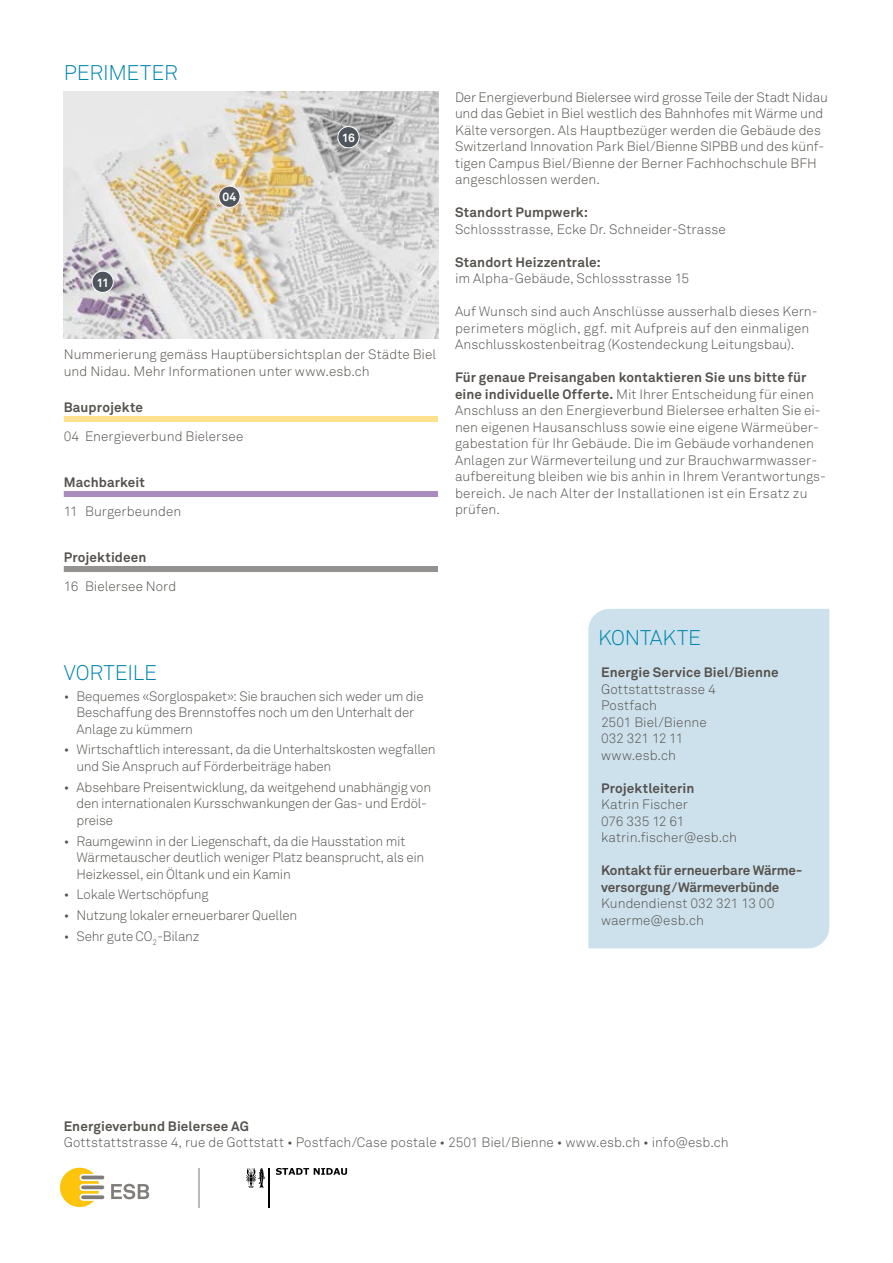
<style>
.page{position:relative;width:893px;height:1263px;background:#fff}
.page>*{position:absolute;margin:0;border:0;box-sizing:border-box;transform-origin:0 0}
.t1{font:300 21px "Akkurat Pro";letter-spacing:-.005em;color:#0086ab}
.t2{font:300 13.5px/16.5px "Akkurat Pro";color:#55524e}
.t3{font:700 13.5px/16.5px "Akkurat Pro";letter-spacing:.005em;color:#55524e}
.t4{font:300 13.5px/16.5px "Akkurat Pro";letter-spacing:-.02em;color:#55524e}
.t5{font:700 12px "Akkurat Pro";color:#fff}
.s1{font-weight:700}
</style>
<div class="page">
<div style="left:588px;top:609px;width:241px;height:339px;background:#cde1ec"></div>
<img style="left:64px;top:91px;width:374px;height:248px">
<div style="left:338px;top:127px;width:21px;height:21px;background:#4f555d;border-radius:50%"></div>
<div style="left:338px;top:126px;width:21px;height:22px;border:1px solid #fff;border-radius:50%"></div>
<div style="left:92px;top:271px;width:21px;height:21px;background:#4f555d;border-radius:50%"></div>
<div style="left:92px;top:271px;width:22px;height:22px;border:1px solid #fff;border-radius:50%"></div>
<div style="left:219px;top:186px;width:21px;height:21px;background:#4f555d;border-radius:50%"></div>
<div style="left:219px;top:186px;width:21px;height:22px;border:1px solid #fff;border-radius:50%"></div>
<div style="left:64px;top:416px;width:374px;height:6px;background:#ffe18d"></div>
<div style="left:64px;top:491px;width:374px;height:6px;background:#a98cbd"></div>
<div style="left:64px;top:566px;width:374px;height:6px;background:#949290"></div>
<svg style="left:111px;top:1184px;width:38px;height:15px"></svg>
<svg style="left:60px;top:1168px;width:39px;height:39px"></svg>
<svg style="left:81px;top:1175px;width:23px;height:4px"></svg>
<svg style="left:81px;top:1185px;width:23px;height:4px"></svg>
<svg style="left:81px;top:1195px;width:23px;height:4px"></svg>
<svg style="left:276px;top:1168px;width:71px;height:7px"></svg>
<hr style="left:268px;top:1168px;width:2px;height:40px;background:#000">
<svg style="left:246px;top:1168px;width:19px;height:20px"></svg>
<hr style="left:199px;top:1168px;width:1px;height:40px;background:#55524e">
<h1 class="t1" style="left:64px;top:60px;width:116px">PERIMETER</h1>
<p class="t5" style="left:96px;top:275px;width:14px">11</p>
<p class="t5" style="left:222px;top:190px;width:15px">04</p>
<p class="t5" style="left:342px;top:130px;width:15px">16</p>
<p class="t2" style="left:64px;top:346px;width:374px">Nummerierung gemäss Hauptübersichtsplan der Städte Biel und Nidau. Mehr Informationen unter www.esb.ch</p>
<p class="t3" style="left:64px;top:399px;width:81px">Bauprojekte</p>
<p class="t2" style="left:64px;top:428px;width:181px">04 Energieverbund Bielersee</p>
<p class="t3" style="left:64px;top:474px;width:83px">Machbarkeit</p>
<p class="t2" style="left:64px;top:503px;width:119px">11 Burgerbeunden</p>
<p class="t3" style="left:64px;top:549px;width:84px">Projektideen</p>
<p class="t2" style="left:64px;top:578px;width:114px">16 Bielersee Nord</p>
<h1 class="t1" style="left:64px;top:660px;width:95px">VORTEILE</h1>
<p class="t2" style="left:77px;top:688px;width:349px;text-indent:-13px">• Bequemes «Sorglospaket»: Sie brauchen sich weder um die<br>Beschaffung des Brennstoffes noch um den Unterhalt der<br>Anlage zu kümmern</p>
<p class="t2" style="left:77px;top:741px;width:361px;text-indent:-13px">• Wirtschaftlich interessant, da die Unterhaltskosten wegfallen und Sie Anspruch auf Förderbeiträge haben</p>
<p class="t2" style="left:77px;top:779px;width:356px;text-indent:-13px">• Absehbare Preisentwicklung, da weitgehend unabhängig von den internationalen Kursschwankungen der Gas- und Erdöl&shy;preise</p>
<p class="t4" style="left:77px;top:832px;width:349px;text-indent:-13px">• Raumgewinn in der Liegenschaft, da die Hausstation mit<br>Wärmetauscher deutlich weniger Platz beansprucht, als ein<br>Heizkessel, ein Öltank und ein Kamin</p>
<p class="t2" style="left:64px;top:886px;width:146px">• Lokale Wertschöpfung</p>
<p class="t2" style="left:64px;top:907px;width:235px">• Nutzung lokaler erneuerbarer Quellen</p>
<p class="t2" style="left:64px;top:928px;width:137px">• Sehr gute CO<sub>2</sub>-Bilanz</p>
<p class="t2" style="left:455px;top:89px;width:374px">Der Energieverbund Bielersee wird grosse Teile der Stadt Nidau und das Gebiet in Biel westlich des Bahnhofes mit Wärme und Kälte versorgen. Als Hauptbezüger werden die Gebäude des Switzerland Innovation Park Biel/Bienne SIPBB und des künf&shy;tigen Campus Biel/Bienne der Berner Fachhochschule BFH angeschlossen werden.</p>
<p class="t3" style="left:455px;top:204px;width:135px">Standort Pumpwerk:</p>
<p class="t2" style="left:455px;top:221px;width:272px">Schlossstrasse, Ecke Dr. Schneider-Strasse</p>
<p class="t3" style="left:455px;top:253px;width:147px">Standort Heizzentrale:</p>
<p class="t2" style="left:455px;top:270px;width:236px">im Alpha-Gebäude, Schlossstrasse 15</p>
<p class="t2" style="left:455px;top:303px;width:364px">Auf Wunsch sind auch Anschlüsse ausserhalb dieses Kern&shy;perimeters möglich, ggf. mit Aufpreis auf den einmaligen<br>Anschlusskostenbeitrag (Kostendeckung Leitungsbau).</p>
<p class="t2" style="left:455px;top:369px;width:373px"><span class="s1">Für genaue Preisangaben kontaktieren Sie uns bitte für eine individuelle Offerte.</span> Mit Ihrer Entscheidung für einen Anschluss an den Energieverbund Bielersee erhalten Sie ei&shy;nen eigenen Hausanschluss sowie eine eigene Wärmeüber&shy;gabestation für Ihr Gebäude. Die im Gebäude vorhandenen Anlagen zur Wärmeverteilung und zur Brauchwarmwasser&shy;aufbereitung bleiben wie bis anhin in Ihrem Verantwortungs&shy;bereich. Je nach Alter der Installationen ist ein Ersatz zu prüfen.</p>
<h1 class="t1" style="left:598px;top:625px;width:104px">KONTAKTE</h1>
<p class="t3" style="left:601px;top:664px;width:179px">Energie Service Biel/Bienne</p>
<p class="t2" style="left:601px;top:681px;width:116px">Gottstattstrasse 4<br>Postfach<br>2501 Biel/Bienne<br>032 321 12 11 www.esb.ch</p>
<p class="t3" style="left:601px;top:780px;width:95px">Projektleiterin</p>
<p class="t2" style="left:601px;top:796px;width:137px">Katrin Fischer<br>076 335 12 61 katrin.fischer@esb.ch</p>
<p class="t3" style="left:601px;top:862px;width:203px">Kontakt für erneuerbare Wärme&shy;versorgung/Wärmeverbünde</p>
<p class="t2" style="left:601px;top:895px;width:175px">Kundendienst 032 321 13 00 waerme@esb.ch</p>
<p class="t3" style="left:64px;top:1118px;width:187px">Energieverbund Bielersee AG</p>
<p class="t2" style="left:64px;top:1134px;width:666px">Gottstattstrasse 4, rue de Gottstatt • Postfach/Case postale • 2501 Biel/Bienne • www.esb.ch • info@esb.ch</p>
</div>
